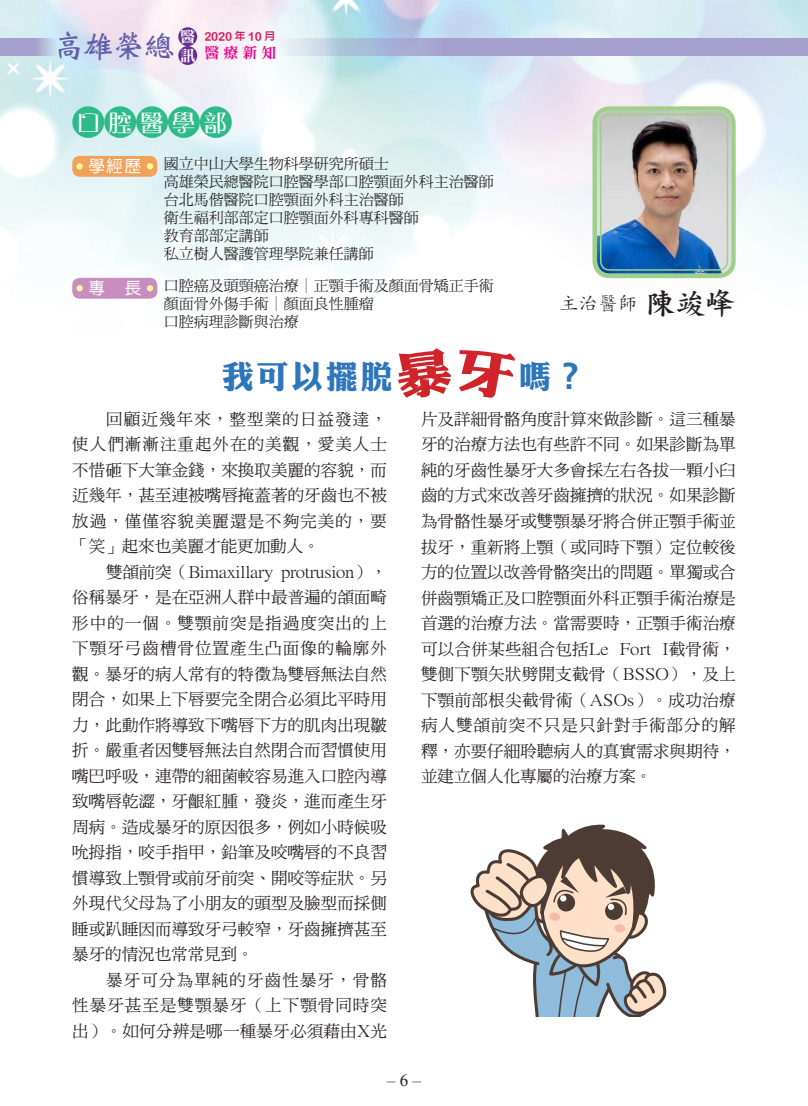
<style>
.page{position:relative;width:808px;height:1106px;background:#fff}
.page>*{position:absolute;margin:0;border:0;box-sizing:border-box;transform-origin:0 0}
.資料說明{font:31.5px "DF Li King Hei XB HK BF";letter-spacing:.1em;color:#2e76bc}
.t1{font:31.5px "DF Wei Bei Md HKP BF";color:#625ea9}
.t2{font:30px "DF Kai Shu Std W7";color:#231f20}
.t3{font:500 24px "M Yoyo HK";letter-spacing:.32em;color:#fff}
.t4{font:19.5px "DF Kai Shu Std W3";color:#231f20}
.t5{font:italic 17.1px "Times New Roman";color:#231f20}
.內文{font:16.5px/25.5px "DF Ming Md HKP BF";letter-spacing:.005em;color:#231f20;text-align:justify}
.t6{font:16.5px "DF Yuan Std W5";color:#fff}
.t7{font:15px "DF Ming Std W5";color:#231f20}
.t8{font:15px "DF Ming Std W9";color:#ed028c}
.t9{font:12px "DF Li Yuan Bd HK BF";color:#d91a5b}
.s1{font-size:10.5px}
.s2{font-size:15.15px;color:#fff}
.s3{font-style:normal}
</style>
<div class="page">
<img style="left:0;top:0;width:808px;height:1017px">
<svg style="left:274px;top:38px;width:534px;height:18px;background:#ababd3"></svg>
<svg style="left:0;top:38px;width:57px;height:18px"></svg>
<div style="left:178px;top:46px;width:19px;height:19px;background:#652d91;border-radius:50%"></div>
<div style="left:178px;top:27px;width:19px;height:19px;background:#652d91;border-radius:50%"></div>
<div style="left:72px;top:156px;width:85px;height:21px;background:#f0a15a;border-radius:8px"></div>
<div style="left:76px;top:163px;width:7px;height:6px;background:#fff79a;border-radius:50%"></div>
<svg style="left:147px;top:163px;width:6px;height:6px"></svg>
<div style="left:72px;top:278px;width:85px;height:21px;background:#c78ebf;border-radius:8px"></div>
<div style="left:76px;top:285px;width:7px;height:6px;background:#fff79a;border-radius:50%"></div>
<svg style="left:147px;top:285px;width:6px;height:6px"></svg>
<img style="left:597px;top:111px;width:134px;height:162px">
<div style="left:592px;top:106px;width:144px;height:172px;border:4px solid #9fd08a;border-radius:15px"></div>
<div style="left:600px;top:114px;width:128px;height:157px;border:2px solid #9fd08a;border-radius:9px"></div>
<div style="left:72px;top:106px;width:32px;height:32px;background:#2fba8c;border-radius:50%"></div>
<div style="left:104px;top:106px;width:32px;height:32px;background:#2fba8c;border-radius:50%"></div>
<div style="left:136px;top:106px;width:32px;height:32px;background:#2fba8c;border-radius:50%"></div>
<div style="left:168px;top:106px;width:32px;height:32px;background:#2fba8c;border-radius:50%"></div>
<div style="left:200px;top:106px;width:32px;height:32px;background:#2fba8c;border-radius:50%"></div>
<svg style="left:215px;top:348px;width:236px;height:102px"></svg>
<svg style="left:459px;top:350px;width:125px;height:51px"></svg>
<svg style="left:469px;top:820px;width:201px;height:196px"></svg>
<h1 class="t1" style="left:53px;top:29px;width:143px">高雄榮總<sup>醫</sup></h1>
<p class="t9" style="left:204px;top:30px;width:72px">2020 <span class="s1">年</span> 10 <span class="s1">月</span></p>
<p class="t8" style="left:180px;top:44px;width:98px"><span class="s2">訊</span> 醫療新知</p>
<p class="t3" style="left:77px;top:107px;width:152px">口腔醫學部</p>
<p class="t6" style="left:88px;top:157px;width:54px">學經歷</p>
<p class="t6" style="left:88px;top:279px;width:54px">專 長</p>
<p class="t7" style="left:164px;top:155px;width:226px">國立中山大學生物科學研究所碩士</p>
<p class="t7" style="left:164px;top:173px;width:331px">高雄榮民總醫院口腔醫學部口腔顎面外科主治醫師</p>
<p class="t7" style="left:164px;top:191px;width:241px">台北馬偕醫院口腔顎面外科主治醫師</p>
<p class="t7" style="left:164px;top:209px;width:256px">衛生福利部部定口腔顎面外科專科醫師</p>
<p class="t7" style="left:164px;top:227px;width:106px">教育部部定講師</p>
<p class="t7" style="left:164px;top:245px;width:211px">私立樹人醫護管理學院兼任講師</p>
<p class="t7" style="left:164px;top:277px;width:331px">口腔癌及頭頸癌治療│正顎手術及顏面骨矯正手術</p>
<p class="t7" style="left:164px;top:295px;width:211px">顏面骨外傷手術│顏面良性腫瘤</p>
<p class="t7" style="left:164px;top:313px;width:136px">口腔病理診斷與治療</p>
<p class="t4" style="left:559px;top:293px;width:79px">主治醫師</p>
<p class="t2" style="left:646px;top:287px;width:91px">陳竣峰</p>
<p class="資料說明" style="left:222px;top:360px;width:172px">我可以擺脫</p>
<p class="資料說明" style="left:519px;top:360px;width:68px">嗎？</p>
<p class="內文" style="left:72px;top:407px;width:316px;text-indent:34px">回顧近幾年來，整型業的日益發達，使人們漸漸注重起外在的美觀，愛美人士不惜砸下大筆金錢，來換取美麗的容貌，而近幾年，甚至連被嘴唇掩蓋著的牙齒也不被放過，僅僅容貌美麗還是不夠完美的，要「笑」起來也美麗才能更加動人。</p>
<p class="內文" style="left:72px;top:560px;width:316px;text-indent:34px">雙頜前突（Bimaxillary protrusion），俗稱暴牙，是在亞洲人群中最普遍的頜面畸形中的一個。雙顎前突是指過度突出的上下顎牙弓齒槽骨位置產生凸面像的輪廓外觀。暴牙的病人常有的特徵為雙唇無法自然閉合，如果上下唇要完全閉合必須比平時用力，此動作將導致下嘴唇下方的肌肉出現皺折。嚴重者因雙唇無法自然閉合而習慣使用嘴巴呼吸，連帶的細菌較容易進入口腔內導致嘴唇乾澀，牙齦紅腫，發炎，進而產生牙周病。造成暴牙的原因很多，例如小時候吸吮拇指，咬手指甲，鉛筆及咬嘴唇的不良習慣導致上顎骨或前牙前突、開咬等症狀。另外現代父母為了小朋友的頭型及臉型而採側睡或趴睡因而導致牙弓較窄，牙齒擁擠甚至暴牙的情況也常常見到。</p>
<p class="內文" style="left:72px;top:968px;width:316px;text-indent:34px">暴牙可分為單純的牙齒性暴牙，骨骼性暴牙甚至是雙顎暴牙（上下顎骨同時突出）。如何分辨是哪一種暴牙必須藉由X光</p>
<p class="內文" style="left:421px;top:407px;width:316px">片及詳細骨骼角度計算來做診斷。這三種暴牙的治療方法也有些許不同。如果診斷為單純的牙齒性暴牙大多會採左右各拔一顆小臼齒的方式來改善牙齒擁擠的狀況。如果診斷為骨骼性暴牙或雙顎暴牙將合併正顎手術並拔牙，重新將上顎（或同時下顎）定位較後方的位置以改善骨骼突出的問題。單獨或合併齒顎矯正及口腔顎面外科正顎手術治療是首選的治療方法。當需要時，正顎手術治療可以合併某些組合包括Le Fort I截骨術，雙側下顎矢狀劈開支截骨（BSSO），及上下顎前部根尖截骨術（ASOs）。成功治療病人雙頜前突不只是只針對手術部分的解釋，亦要仔細聆聽病人的真實需求與期待，並建立個人化專屬的治療方案。</p>
<p class="t5" style="left:387px;top:1068px;width:36px">‒ <span class="s3">6</span> ‒</p>
</div>
